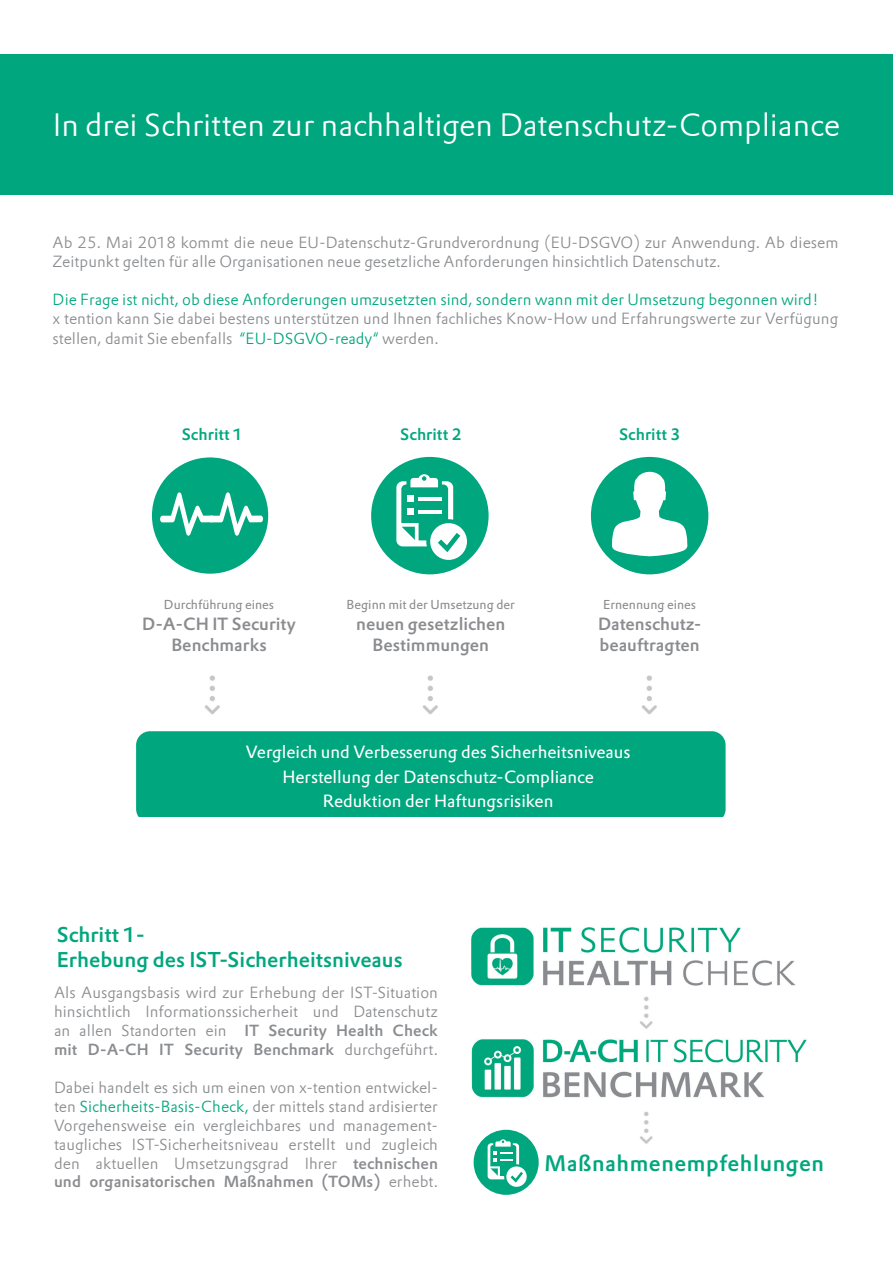
<style>
.page{position:relative;width:893px;height:1263px;background:#fff}
.page>*{position:absolute;margin:0;border:0;box-sizing:border-box;transform-origin:0 0}
.t1{font:300 31.5px "DTL Prokyon T";color:#fff}
.t2{font:22.05px "DTL Prokyon T Medium";letter-spacing:.025em;color:#00a77e}
.t3{font:21px/25.2px "DTL Prokyon T Medium";color:#00a77e}
.t4{font:17.4px/24.3px "DTL Prokyon T";color:#fff;text-align:center}
.t5{font:17.4px/20.9px "DTL Prokyon T Medium";color:#8a8c8f;text-align:center}
.t6{font:16.2px "DTL Prokyon T Medium";color:#00a77e}
.t7{font:300 15.75px/18.9px "DTL Prokyon T";letter-spacing:.005em;color:#8a8c8f}
.t8{font:15.75px/18.9px "DTL Prokyon T Medium";letter-spacing:.005em;color:#8a8c8f}
.t9{font:300 15.75px "DTL Prokyon T";letter-spacing:.005em;color:#00a77e}
.t10{font:12.75px "DTL Prokyon T";color:#8a8c8f}
.s1{color:#00a77e}
.s2{font-family:"DTL Prokyon T";font-weight:300}
.s3{font-family:"DTL Prokyon T Medium";font-weight:400}
</style>
<div class="page">
<div style="left:0;top:54px;width:893px;height:141px;background:#00a77e"></div>
<img style="left:640px;top:1111px;width:13px;height:33px">
<img style="left:640px;top:996px;width:13px;height:33px">
<img style="left:471px;top:1039px;width:336px;height:59px">
<img style="left:471px;top:927px;width:325px;height:59px">
<div style="left:474px;top:1130px;width:65px;height:65px;background:#00a77e;border-radius:50%"></div>
<svg style="left:488px;top:1139px;width:39px;height:48px"></svg>
<div style="left:136px;top:731px;width:590px;height:86px;background:#00a77e"></div>
<div style="left:591px;top:457px;width:117px;height:117px;background:#00a77e;border-radius:50%"></div>
<svg style="left:612px;top:472px;width:75px;height:84px"></svg>
<div style="left:371px;top:457px;width:118px;height:117px;background:#00a77e;border-radius:50%"></div>
<svg style="left:396px;top:474px;width:71px;height:86px"></svg>
<img style="left:205px;top:675px;width:15px;height:40px">
<img style="left:423px;top:675px;width:15px;height:40px">
<img style="left:642px;top:675px;width:15px;height:40px">
<div style="left:152px;top:457px;width:116px;height:117px;background:#00a77e;border-radius:50%"></div>
<svg style="left:160px;top:492px;width:103px;height:44px"></svg>
<h1 class="t1" style="left:53px;top:105px;width:789px">In drei Schritten zur nachhaltigen Datenschutz-Compliance</h1>
<p class="t7" style="left:53px;top:233px;width:787px">Ab 25. Mai 2018 kommt die neue EU-Datenschutz-Grundverordnung (EU-DSGVO) zur Anwendung. Ab diesem<br>Zeitpunkt gelten für alle Organisationen neue gesetzliche Anforderungen hinsichtlich Datenschutz.</p>
<p class="t9" style="left:53px;top:290px;width:767px">Die Frage ist nicht, ob diese Anforderungen umzusetzten sind, sondern wann mit der Umsetzung begonnen wird!</p>
<p class="t7" style="left:53px;top:309px;width:787px">x tention kann Sie dabei bestens unterstützen und Ihnen fachliches Know-How und Erfahrungswerte zur Verfügung stellen, damit Sie ebenfalls <span class="s1">“EU-DSGVO-ready“</span> werden.</p>
<p class="t6" style="left:182px;top:423px;width:63px">Schritt 1</p>
<p class="t6" style="left:400px;top:423px;width:63px">Schritt 2</p>
<p class="t6" style="left:619px;top:423px;width:63px">Schritt 3</p>
<p class="t10" style="left:164px;top:596px;width:112px">Durchführung eines</p>
<p class="t5" style="left:142px;top:613px;width:155px">D-A-CH IT Security<br>Benchmarks</p>
<p class="t10" style="left:347px;top:596px;width:170px">Beginn mit der Umsetzung der</p>
<p class="t5" style="left:356px;top:613px;width:151px">neuen gesetzlichen<br>Bestimmungen</p>
<p class="t10" style="left:603px;top:596px;width:94px">Ernennung eines</p>
<p class="t5" style="left:598px;top:613px;width:105px;text-align:left">Datenschutz&shy;beauftragten</p>
<p class="t4" style="left:246px;top:740px;width:386px">Vergleich und Verbesserung des Sicherheitsniveaus<br>Herstellung der Datenschutz-Compliance<br>Reduktion der Haftungsrisiken</p>
<h3 class="t3" style="left:57px;top:921px;width:348px">Schritt 1-<br>Erhebung des IST-Sicherheitsniveaus</h3>
<p class="t7" style="left:54px;top:983px;width:385px">Als Ausgangsbasis wird zur Erhebung der IST-Situation hinsichtlich Informationssicherheit und Datenschutz</p>
<p class="t8" style="left:54px;top:1021px;width:386px"><span class="s2">an allen Standorten ein</span> IT Security Health Check mit D-A-CH IT Security Benchmark <span class="s2">durchgeführt.</span></p>
<p class="t7" style="left:54px;top:1078px;width:385px;text-align:justify">Dabei handelt es sich um einen von x-tention entwickel&shy;ten <span class="s1">Sicherheits-Basis-Check,</span> der mittels stand ardisierter Vorgehensweise ein vergleichbares und management&shy;taugliches IST-Sicherheitsniveau erstellt und zugleich den aktuellen Umsetzungsgrad Ihrer <span class="s3">technischen</span></p>
<p class="t8" style="left:54px;top:1172px;width:385px">und organisatorischen Maßnahmen (TOMs) <span class="s2">erhebt.</span></p>
<h2 class="t2" style="left:544px;top:1148px;width:281px">Maßnahmenempfehlungen</h2>
</div>
